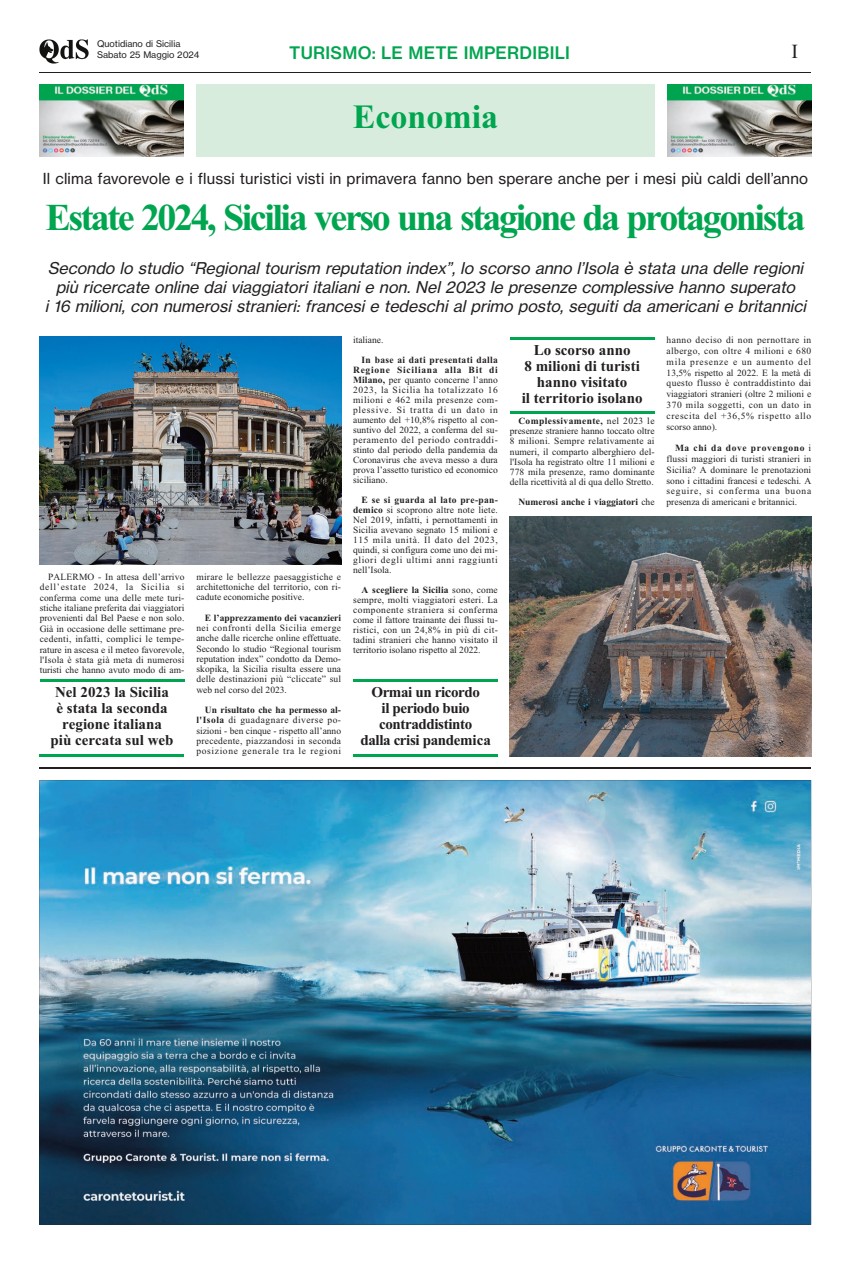
<style>
.page{position:relative;width:851px;height:1276px;background:#fff}
.page>*{position:absolute;margin:0;border:0;box-sizing:border-box;transform-origin:0 0}
.t1{font:700 38px "Times New Roman";letter-spacing:-.065em;color:#00a54f}
.t2{font:700 34px "Times New Roman";color:#00a54f}
.t3{font:20px "Times New Roman";color:#231f20}
.t4{font:17px "N Haas Grotesk TX Pro 65 Md";letter-spacing:.015em;color:#00a54f}
.t5{font:italic 16px/19.2px "N Haas Grotesk TX Pro 55 Rg";color:#231f20;text-align:center}
.t6{font:700 15px/16px "Times New Roman";color:#231f20;text-align:center}
.t7{font:15px "N Haas Grotesk TX Pro 55 Rg";letter-spacing:.01em;color:#231f20}
.t8{font:700 15px/16px "Times New Roman";letter-spacing:-.025em;color:#231f20;text-align:center}
.t9{font:9.5px/10px "Times New Roman";color:#231f20;text-align:justify}
.t10{font:700 9.5px "Times New Roman";color:#231f20}
.t11{font:9px/11px "N Haas Grotesk TX Pro 55 Rg";color:#231f20}
.s1{font-weight:700}
.s2{font-weight:400}
</style>
<div class="page">
<hr style="left:40px;top:72px;width:771px;height:1px;background:#231f20">
<img style="left:40px;top:40px;width:49px;height:23px">
<img style="left:40px;top:336px;width:301px;height:228px">
<hr style="left:40px;top:754px;width:144px;height:2px;background:#00a54f">
<hr style="left:40px;top:679px;width:144px;height:2px;background:#00a54f">
<hr style="left:40px;top:767px;width:771px;height:1px;background:#231f20">
<img style="left:40px;top:780px;width:771px;height:444px">
<hr style="left:353px;top:754px;width:144px;height:2px;background:#00a54f">
<hr style="left:353px;top:679px;width:145px;height:2px;background:#00a54f">
<div style="left:196px;top:84px;width:458px;height:72px;background:#d8ecdd"></div>
<img style="left:40px;top:84px;width:144px;height:72px">
<img style="left:667px;top:84px;width:144px;height:72px">
<img style="left:509px;top:516px;width:302px;height:240px">
<hr style="left:509px;top:412px;width:145px;height:2px;background:#00a54f">
<hr style="left:509px;top:337px;width:145px;height:2px;background:#00a54f">
<p class="t11" style="left:97px;top:38px;width:104px">Quotidiano di Sicilia<br>Sabato 25 Maggio 2024</p>
<h3 class="t4" style="left:289px;top:42px;width:282px">TURISMO: LE METE IMPERDIBILI</h3>
<h2 class="t2" style="left:352px;top:96px;width:147px">Economia</h2>
<h3 class="t3" style="left:791px;top:40px;width:8px">I</h3>
<h3 class="t7" style="left:43px;top:169px;width:766px">Il clima favorevole e i flussi turistici visti in primavera fanno ben sperare anche per i mesi più caldi dell’anno</h3>
<h1 class="t1" style="left:46px;top:194px;width:761px">Estate 2024, Sicilia verso una stagione da protagonista</h1>
<p class="t5" style="left:45px;top:258px;width:766px">Secondo lo studio “Regional tourism reputation index”, lo scorso anno l’Isola è stata una delle regioni più ricercate online dai viaggiatori italiani e non. Nel 2023 le presenze complessive hanno superato<br>i 16 milioni, con numerosi stranieri: francesi e tedeschi al primo posto, seguiti da americani e britannici</p>
<p class="t9" style="left:353px;top:335px;width:32px">italiane.</p>
<p class="t9" style="left:353px;top:355px;width:146px;text-indent:9px"><span class="s1">In base ai dati presentati dalla Regione Siciliana alla Bit di Milano,</span> per quanto concerne l’anno 2023, la Sicilia ha totalizzato 16 milioni e 462 mila presenze com&shy;plessive. Si tratta di un dato in aumento del +10,8% rispetto al con&shy;suntivo del 2022, a conferma del su&shy;peramento del periodo contraddi&shy;stinto dal periodo della pandemia da Coronavirus che aveva messo a dura prova l’assetto turistico ed economico siciliano.</p>
<p class="t9" style="left:353px;top:495px;width:146px;text-indent:9px"><span class="s1">E se si guarda al lato pre-pan&shy;demico</span> si scoprono altre note liete.<br>Nel 2019, infatti, i pernottamenti in Sicilia avevano segnato 15 milioni e 115 mila unità. Il dato del 2023, quindi, si configura come uno dei mi&shy;gliori degli ultimi anni raggiunti nell’Isola.</p>
<p class="t9" style="left:353px;top:585px;width:146px;text-indent:9px"><span class="s1">A scegliere la Sicilia</span> sono, come sempre, molti viaggiatori esteri. La componente straniera si conferma come il fattore trainante dei flussi tu&shy;ristici, con un 24,8% in più di cit&shy;tadini stranieri che hanno visitato il territorio isolano rispetto al 2022.</p>
<p class="t9" style="left:40px;top:571px;width:146px;line-height:10.4px;text-indent:9px">PALERMO - In attesa dell’arrivo dell’estate 2024, la Sicilia si conferma come una delle mete turi&shy;stiche italiane preferita dai viaggiatori provenienti dal Bel Paese e non solo.<br>Già in occasione delle settimane pre&shy;cedenti, infatti, complici le tempe&shy;rature in ascesa e il meteo favorevole, l'Isola è stata già meta di numerosi turisti che hanno avuto modo di am-</p>
<p class="t9" style="left:196px;top:571px;width:146px;line-height:10.3px">mirare le bellezze paesaggistiche e architettoniche del territorio, con ri&shy;cadute economiche positive.</p>
<p class="t10" style="left:205px;top:612px;width:138px">E l’apprezzamento dei vacanzieri</p>
<p class="t9" style="left:196px;top:622px;width:146px;line-height:10.3px">nei confronti della Sicilia emerge anche dalle ricerche online effettuate.<br>Secondo lo studio “Regional tourism reputation index” condotto da Demo&shy;skopika, la Sicilia risulta essere una delle destinazioni più “cliccate” sul web nel corso del 2023.</p>
<p class="t9" style="left:196px;top:705px;width:146px;line-height:10.3px;text-indent:9px"><span class="s1">Un risultato che ha permesso al&shy;l'Isola</span> di guadagnare diverse po&shy;sizioni - ben cinque - rispetto all’anno precedente, piazzandosi in seconda posizione generale tra le regioni</p>
<h3 class="t6" style="left:51px;top:684px;width:124px">Nel 2023 la Sicilia è stata la seconda regione italiana più cercata sul web</h3>
<h3 class="t8" style="left:360px;top:684px;width:132px">Ormai un ricordo<br>il periodo buio contraddistinto<br>dalla crisi pandemica</h3>
<h3 class="t6" style="left:521px;top:342px;width:122px">Lo scorso anno<br>8 milioni di turisti hanno visitato<br>il territorio isolano</h3>
<p class="t9" style="left:509px;top:416px;width:146px;text-indent:8px"><span class="s1">Complessivamente,</span> nel 2023 le presenze straniere hanno toccato oltre 8 milioni. Sempre relativamente ai numeri, il comparto alberghiero del&shy;l'Isola ha registrato oltre 11 milioni e 778 mila presenze, ramo dominante della ricettività al di qua dello Stretto.</p>
<p class="t10" style="left:518px;top:496px;width:138px">Numerosi anche i viaggiatori <span class="s2">che</span></p>
<p class="t9" style="left:666px;top:335px;width:146px;line-height:10.8px">hanno deciso di non pernottare in albergo, con oltre 4 milioni e 680 mila presenze e un aumento del 13,5% rispetto al 2022. E la metà di questo flusso è contraddistinto dai viaggiatori stranieri (oltre 2 milioni e 370 mila soggetti, con un dato in crescita del +36,5% rispetto allo scorso anno).</p>
<p class="t9" style="left:666px;top:442px;width:146px;line-height:10.8px;text-indent:9px"><span class="s1">Ma chi da dove provengono</span> i flussi maggiori di turisti stranieri in Sicilia? A dominare le prenotazioni sono i cittadini francesi e tedeschi. A seguire, si conferma una buona presenza di americani e britannici.</p>
</div>
